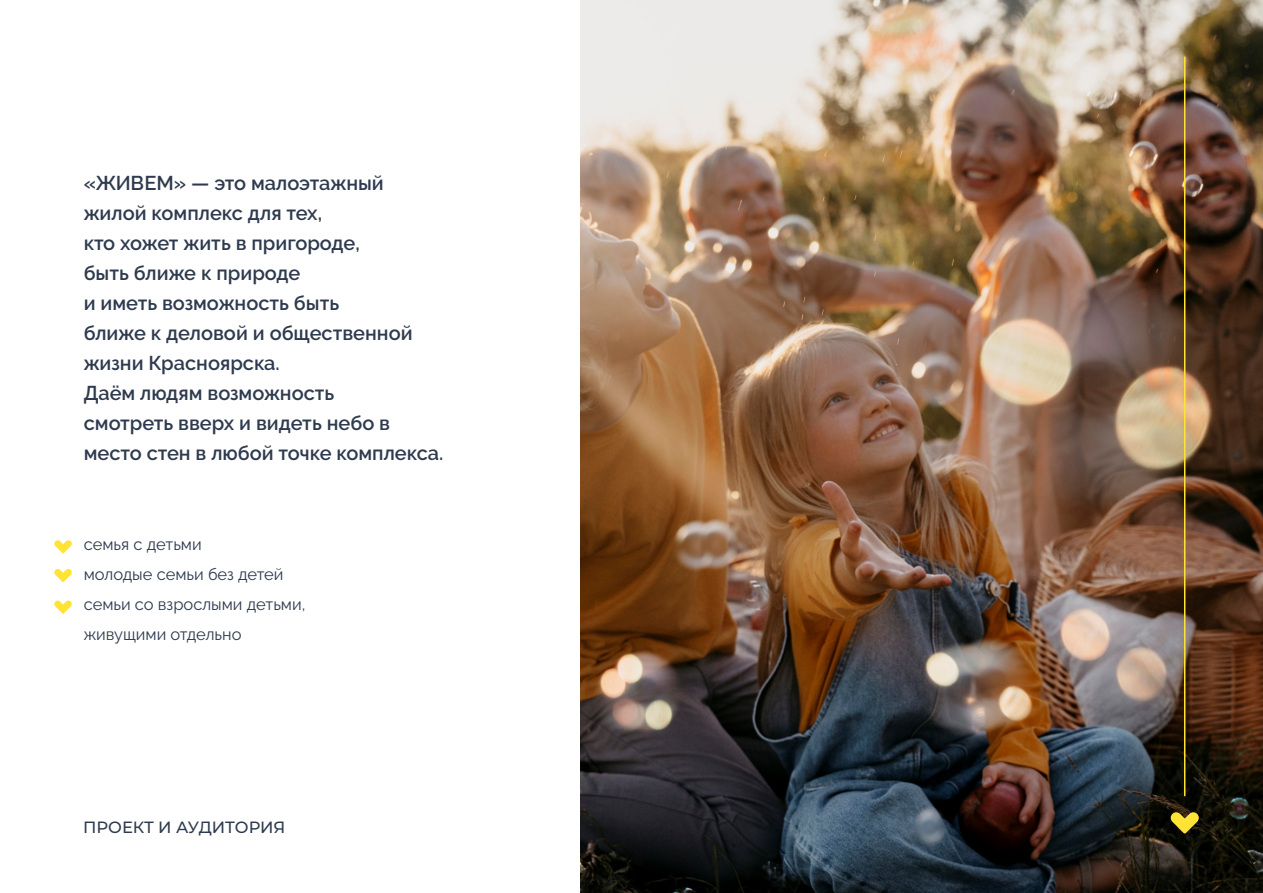
<style>
.page{position:relative;width:1263px;height:893px;background:#fff}
.page>*{position:absolute;margin:0;border:0;box-sizing:border-box;transform-origin:0 0}
.t1{font:600 19.95px/30px "Raleway";color:#2e3a4e}
.t2{font:16.5px/30px "Raleway";color:#2e3a4e}
.t3{font:500 16.35px "Montserrat";color:#2e3a4e}
</style>
<div class="page">
<img style="left:580px;top:0;width:683px;height:893px">
<svg style="left:1171px;top:812px;width:28px;height:21px"></svg>
<svg style="left:54px;top:540px;width:18px;height:13px"></svg>
<svg style="left:54px;top:569px;width:18px;height:13px"></svg>
<svg style="left:54px;top:601px;width:18px;height:13px"></svg>
<hr style="left:1184px;top:57px;width:1px;height:739px;background:#ffe436">
<p class="t1" style="left:84px;top:168px;width:361px">«ЖИВЕМ» — это малоэтажный жилой комплекс для тех,<br>кто хожет жить в пригороде,<br>быть ближе к природе<br>и иметь возможность быть<br>ближе к деловой и общественной жизни Красноярска.<br>Даём людям возможность<br>смотреть вверх и видеть небо в место стен в любой точке комплекса.</p>
<p class="t2" style="left:84px;top:529px;width:223px">семья с детьми<br>молодые семьи без детей семьи со взрослыми детьми, живущими отдельно</p>
<p class="t3" style="left:83px;top:818px;width:204px">ПРОЕКТ И АУДИТОРИЯ</p>
</div>
